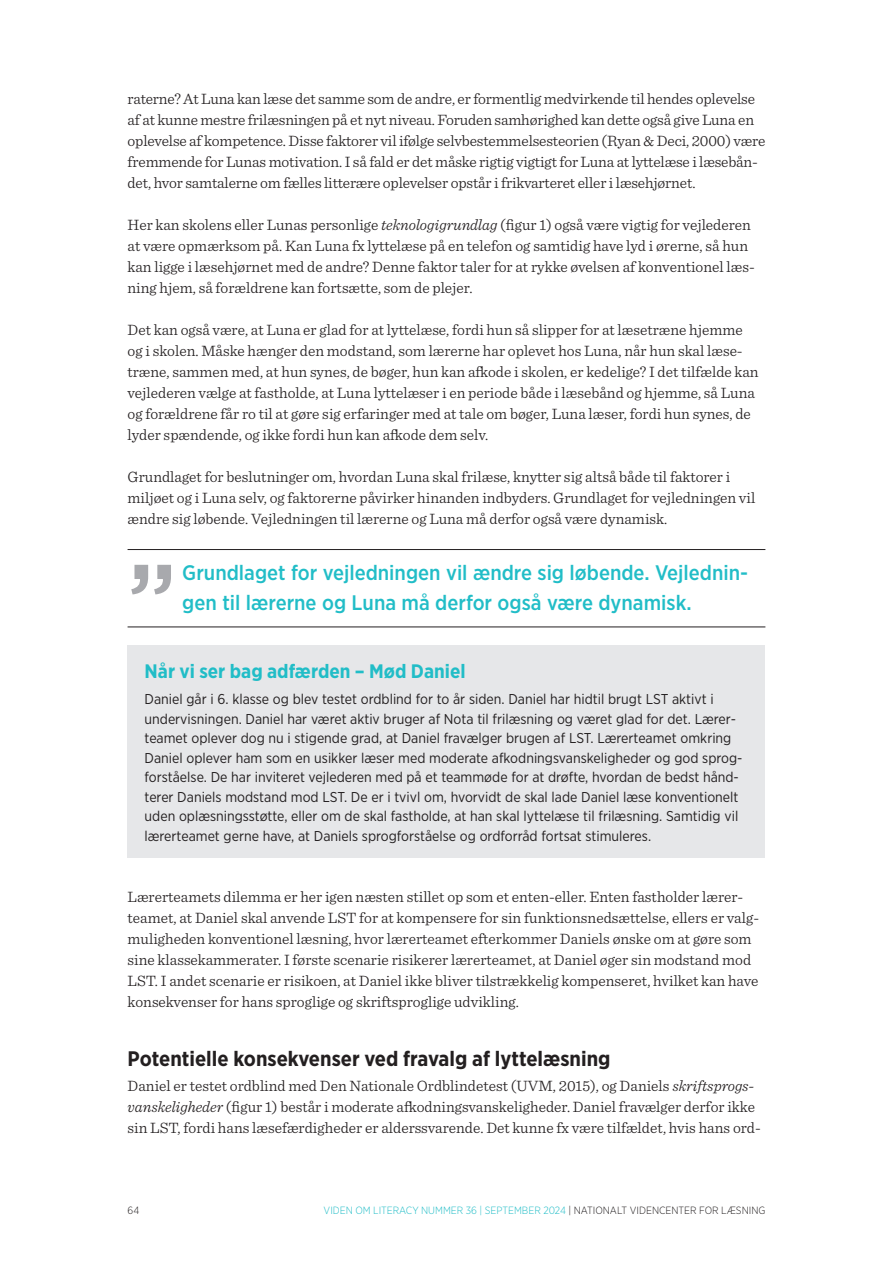
<style>
.page{position:relative;width:893px;height:1263px;background:#fff}
.page>*{position:absolute;margin:0;border:0;box-sizing:border-box;transform-origin:0 0}
.NEW_Liftout_2_lines{font:500 106.65px "Gotham Narrow";color:#a8a9ad}
.NEW_Liftout_2_lines-2{font:500 21px/30px "Gotham Narrow";color:#21bdc7}
.NEW_Mellem{font:700 21px "Gotham Narrow";color:#231f20}
.NEW_BOX_Headline{font:700 19.5px "Gotham Narrow";color:#21bdc7}
.NEW_brød{font:300 15.75px/21px "Sentinel";color:#231f20}
.NEW_BOX_brød{font:14.25px/19.5px "Gotham Narrow";color:#231f20}
.t1{font:300 10.5px "Gotham Narrow";color:#21bdc7}
.t2{font:300 10.5px "Gotham Narrow";color:#231f20}
.s1{font-style:italic}
.s2{color:#231f20}
</style>
<div class="page">
<hr style="left:128px;top:549px;width:637px;height:1px;background:#231f20">
<hr style="left:128px;top:627px;width:637px;height:1px;background:#231f20">
<div style="left:128px;top:645px;width:637px;height:212px;background:#e6e7e9"></div>
<p class="NEW_brød" style="left:128px;top:87px;width:639px">raterne? At Luna kan læse det samme som de andre, er formentlig medvirkende til hendes oplevelse af at kunne mestre frilæsningen på et nyt niveau. Foruden samhørighed kan dette også give Luna en oplevelse af kompetence. Disse faktorer vil ifølge selvbestemmelsesteorien (Ryan &amp; Deci, 2000) være fremmende for Lunas motivation. I så fald er det måske rigtig vigtigt for Luna at lyttelæse i læsebån&shy;det, hvor samtalerne om fælles litterære oplevelser opstår i frikvarteret eller i læsehjørnet.</p>
<p class="NEW_brød" style="left:128px;top:213px;width:629px">Her kan skolens eller Lunas personlige <span class="s1">teknologigrundlag</span> (figur 1) også være vigtig for vejlederen at være opmærksom på. Kan Luna fx lyttelæse på en telefon og samtidig have lyd i ørerne, så hun kan ligge i læsehjørnet med de andre? Denne faktor taler for at rykke øvelsen af konventionel læs&shy;ning hjem, så forældrene kan fortsætte, som de plejer.</p>
<p class="NEW_brød" style="left:128px;top:318px;width:633px">Det kan også være, at Luna er glad for at lyttelæse, fordi hun så slipper for at læsetræne hjemme og i skolen. Måske hænger den modstand, som lærerne har oplevet hos Luna, når hun skal læse&shy;træne, sammen med, at hun synes, de bøger, hun kan afkode i skolen, er kedelige? I det tilfælde kan vejlederen vælge at fastholde, at Luna lyttelæser i en periode både i læsebånd og hjemme, så Luna og forældrene får ro til at gøre sig erfaringer med at tale om bøger, Luna læser, fordi hun synes, de lyder spændende, og ikke fordi hun kan afkode dem selv.</p>
<p class="NEW_brød" style="left:128px;top:465px;width:629px">Grundlaget for beslutninger om, hvordan Luna skal frilæse, knytter sig altså både til faktorer i miljøet og i Luna selv, og faktorerne påvirker hinanden indbyders. Grundlaget for vejledningen vil ændre sig løbende. Vejledningen til lærerne og Luna må derfor også være dynamisk.</p>
<p class="NEW_Liftout_2_lines" style="left:128px;top:534px;width:51px">”</p>
<p class="NEW_Liftout_2_lines-2" style="left:182px;top:557px;width:567px">Grundlaget for vejledningen vil ændre sig løbende. Vejlednin&shy;gen til lærerne og Luna må derfor også være dynamisk.</p>
<p class="NEW_BOX_Headline" style="left:145px;top:659px;width:323px">Når vi ser bag adfærden – Mød Daniel</p>
<p class="NEW_BOX_brød" style="left:145px;top:689px;width:599px">Daniel går i 6. klasse og blev testet ordblind for to år siden. Daniel har hidtil brugt LST aktivt i undervisningen. Daniel har været aktiv bruger af Nota til frilæsning og været glad for det. Lærer&shy;teamet oplever dog nu i stigende grad, at Daniel fravælger brugen af LST. Lærerteamet omkring Daniel oplever ham som en usikker læser med moderate afkodningsvanskeligheder og god sprog&shy;forståelse. De har inviteret vejlederen med på et teammøde for at drøfte, hvordan de bedst hånd&shy;terer Daniels modstand mod LST. De er i tvivl om, hvorvidt de skal lade Daniel læse konventionelt uden oplæsningsstøtte, eller om de skal fastholde, at han skal lyttelæse til frilæsning. Samtidig vil lærerteamet gerne have, at Daniels sprogforståelse og ordforråd fortsat stimuleres.</p>
<p class="NEW_brød" style="left:128px;top:885px;width:633px">Lærerteamets dilemma er her igen næsten stillet op som et enten-eller. Enten fastholder lærer&shy;teamet, at Daniel skal anvende LST for at kompensere for sin funktionsnedsættelse, ellers er valg&shy;muligheden konventionel læsning, hvor lærerteamet efterkommer Daniels ønske om at gøre som sine klassekammerater. I første scenarie risikerer lærerteamet, at Daniel øger sin modstand mod LST. I andet scenarie er risikoen, at Daniel ikke bliver tilstrækkelig kompenseret, hvilket kan have konsekvenser for hans sproglige og skriftsproglige udvikling.</p>
<p class="NEW_Mellem" style="left:128px;top:1045px;width:484px">Potentielle konsekvenser ved fravalg af lyttelæsning</p>
<p class="NEW_brød" style="left:128px;top:1074px;width:635px">Daniel er testet ordblind med Den Nationale Ordblindetest (UVM, 2015), og Daniels <span class="s1">skriftsprogs&shy;vanskeligheder</span> (figur 1) består i moderate afkodningsvanskeligheder. Daniel fravælger derfor ikke sin LST, fordi hans læsefærdigheder er alderssvarende. Det kunne fx være tilfældet, hvis hans ord-</p>
<p class="t2" style="left:128px;top:1204px;width:13px">64</p>
<p class="t1" style="left:324px;top:1204px;width:443px">VIDEN OM LITERACY NUMMER 36 | SEPTEMBER 2024 <span class="s2">| NATIONALT VIDENCENTER FOR LÆSNING</span></p>
</div>
